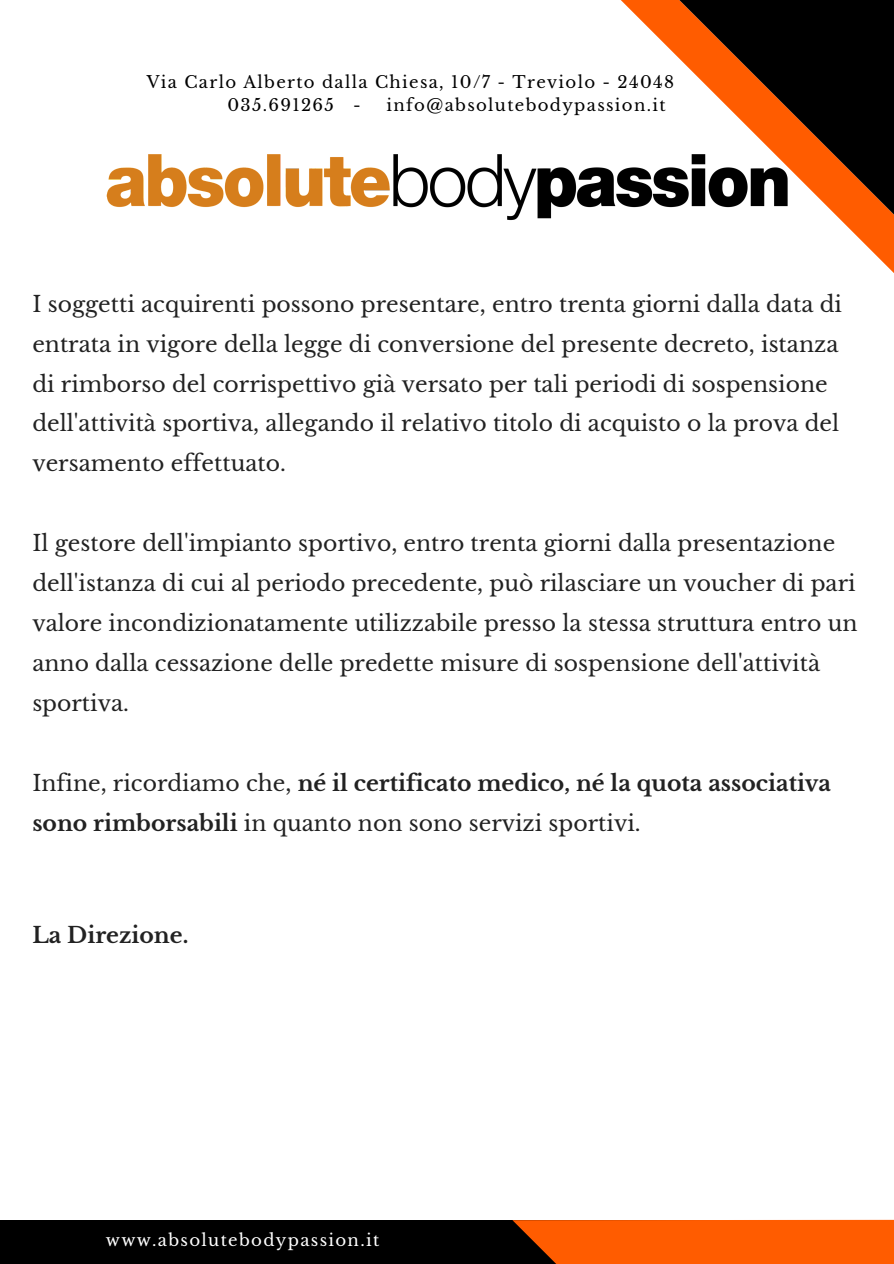
<style>
.page{position:relative;width:894px;height:1264px;background:#fff}
.page>*{position:absolute;margin:0;border:0;box-sizing:border-box;transform-origin:0 0}
.t1{font:21.9px/39.9px "Libre Baskerville";color:#222}
.t2{font:700 21.9px/39.9px "Libre Baskerville";color:#222}
.t3{font:16.5px/22.5px "Libre Baskerville";letter-spacing:.08em;color:#000}
.t4{font:16.5px "Libre Baskerville";letter-spacing:.08em;color:#fff}
.s1{font-weight:400}
</style>
<div class="page">
<div style="left:0;top:1219px;width:758px;height:44px;background:#000"></div>
<svg style="left:512px;top:1219px;width:381px;height:44px;background:#f05a05"></svg>
<svg style="left:621px;top:0;width:272px;height:272px"></svg>
<svg style="left:679px;top:0;width:214px;height:215px;background:#663920"></svg>
<img style="left:106px;top:148px;width:692px;height:79px">
<p class="t3" style="left:227px;top:71px;width:448px;text-indent:-81px">Via Carlo Alberto dalla Chiesa, 10/7 - Treviolo - 24048<br>035.691265 -</p>
<p class="t3" style="left:386px;top:94px;width:280px">info@absolutebodypassion.it</p>
<p class="t1" style="left:32px;top:284px;width:811px">I soggetti acquirenti possono presentare, entro trenta giorni dalla data di entrata in vigore della legge di conversione del presente decreto, istanza di rimborso del corrispettivo già versato per tali periodi di sospensione dell'attività sportiva, allegando il relativo titolo di acquisto o la prova del versamento effettuato.</p>
<p class="t1" style="left:32px;top:523px;width:826px">Il gestore dell'impianto sportivo, entro trenta giorni dalla presentazione dell'istanza di cui al periodo precedente, può rilasciare un voucher di pari valore incondizionatamente utilizzabile presso la stessa struttura entro un anno dalla cessazione delle predette misure di sospensione dell'attività sportiva.</p>
<p class="t2" style="left:32px;top:763px;width:800px"><span class="s1">Infine, ricordiamo che,</span> né il certificato medico, né la quota associativa sono rimborsabili <span class="s1">in quanto non sono servizi sportivi.</span></p>
<p class="t2" style="left:32px;top:914px;width:157px">La Direzione.</p>
<p class="t4" style="left:106px;top:1229px;width:275px">www.absolutebodypassion.it</p>
</div>
